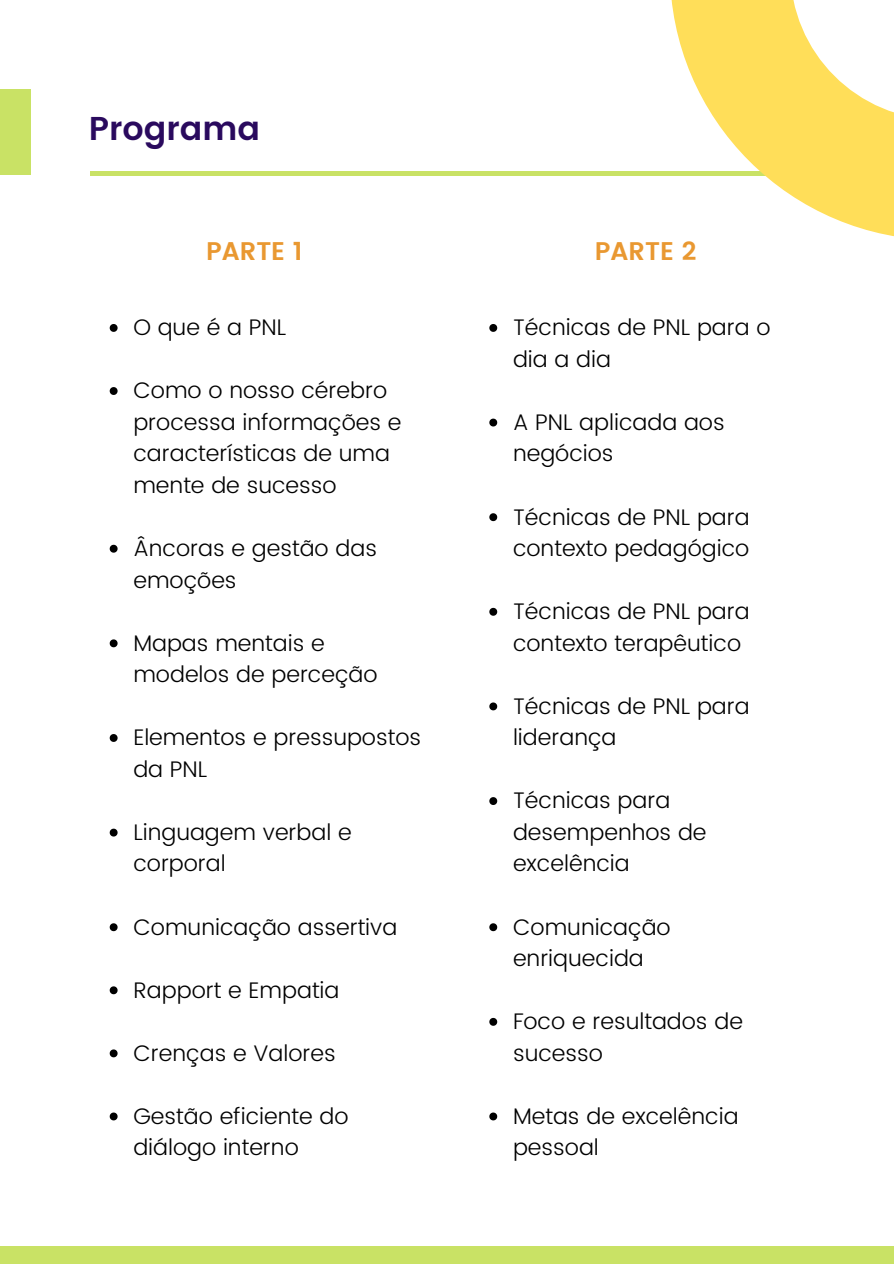
<style>
.page{position:relative;width:894px;height:1264px;background:#fff}
.page>*{position:absolute;margin:0;border:0;box-sizing:border-box;transform-origin:0 0}
.t1{font:600 33px "Poppins";color:#2a0a5e}
.t2{font:600 25.5px "Poppins";color:#e99831}
.t3{font:300 22.5px/31.5px "Poppins";color:#000}
</style>
<div class="page">
<hr style="left:90px;top:171px;width:715px;height:4px;background:#c9e265">
<svg style="left:110px;top:324px;width:7px;height:8px"></svg>
<svg style="left:110px;top:387px;width:7px;height:8px"></svg>
<svg style="left:110px;top:545px;width:7px;height:7px"></svg>
<svg style="left:110px;top:639px;width:7px;height:8px"></svg>
<svg style="left:110px;top:734px;width:7px;height:8px"></svg>
<svg style="left:110px;top:828px;width:7px;height:8px"></svg>
<svg style="left:110px;top:923px;width:7px;height:8px"></svg>
<svg style="left:110px;top:986px;width:7px;height:8px"></svg>
<svg style="left:110px;top:1049px;width:7px;height:8px"></svg>
<svg style="left:110px;top:1112px;width:7px;height:8px"></svg>
<div style="left:0;top:1245px;width:893px;height:18px;background:#c9e265"></div>
<div style="left:0;top:89px;width:31px;height:86px;background:#c9e265"></div>
<svg style="left:489px;top:324px;width:8px;height:8px"></svg>
<svg style="left:489px;top:418px;width:8px;height:8px"></svg>
<svg style="left:489px;top:513px;width:8px;height:8px"></svg>
<svg style="left:489px;top:608px;width:8px;height:7px"></svg>
<svg style="left:489px;top:702px;width:8px;height:8px"></svg>
<svg style="left:489px;top:797px;width:8px;height:8px"></svg>
<svg style="left:489px;top:923px;width:8px;height:8px"></svg>
<svg style="left:489px;top:1017px;width:8px;height:8px"></svg>
<svg style="left:489px;top:1112px;width:8px;height:8px"></svg>
<svg style="left:670px;top:0;width:223px;height:236px;fill:#ffde59"></svg>
<h1 class="t1" style="left:89px;top:109px;width:173px">Programa</h1>
<p class="t2" style="left:206px;top:236px;width:98px">PARTE 1</p>
<p class="t3" style="left:133px;top:312px;width:154px">O que é a PNL</p>
<p class="t3" style="left:133px;top:375px;width:269px">Como o nosso cérebro processa informações e características de uma mente de sucesso</p>
<p class="t3" style="left:133px;top:532px;width:245px">Âncoras e gestão das emoções</p>
<p class="t3" style="left:133px;top:627px;width:246px">Mapas mentais e modelos de perceção</p>
<p class="t3" style="left:133px;top:721px;width:289px">Elementos e pressupostos da PNL</p>
<p class="t3" style="left:133px;top:816px;width:220px">Linguagem verbal e corporal</p>
<p class="t3" style="left:133px;top:911px;width:265px">Comunicação assertiva</p>
<p class="t3" style="left:133px;top:974px;width:207px">Rapport e Empatia</p>
<p class="t3" style="left:133px;top:1037px;width:204px">Crenças e Valores</p>
<p class="t3" style="left:133px;top:1100px;width:217px">Gestão eficiente do diálogo interno</p>
<p class="t2" style="left:594px;top:236px;width:103px">PARTE 2</p>
<p class="t3" style="left:513px;top:312px;width:259px">Técnicas de PNL para o dia a dia</p>
<p class="t3" style="left:513px;top:406px;width:213px">A PNL aplicada aos negócios</p>
<p class="t3" style="left:513px;top:501px;width:238px">Técnicas de PNL para contexto pedagógico</p>
<p class="t3" style="left:513px;top:595px;width:238px">Técnicas de PNL para contexto terapêutico</p>
<p class="t3" style="left:513px;top:690px;width:238px">Técnicas de PNL para liderança</p>
<p class="t3" style="left:513px;top:784px;width:195px">Técnicas para desempenhos de excelência</p>
<p class="t3" style="left:513px;top:911px;width:159px">Comunicação enriquecida</p>
<p class="t3" style="left:513px;top:1005px;width:231px">Foco e resultados de sucesso</p>
<p class="t3" style="left:513px;top:1100px;width:227px">Metas de excelência pessoal</p>
</div>
